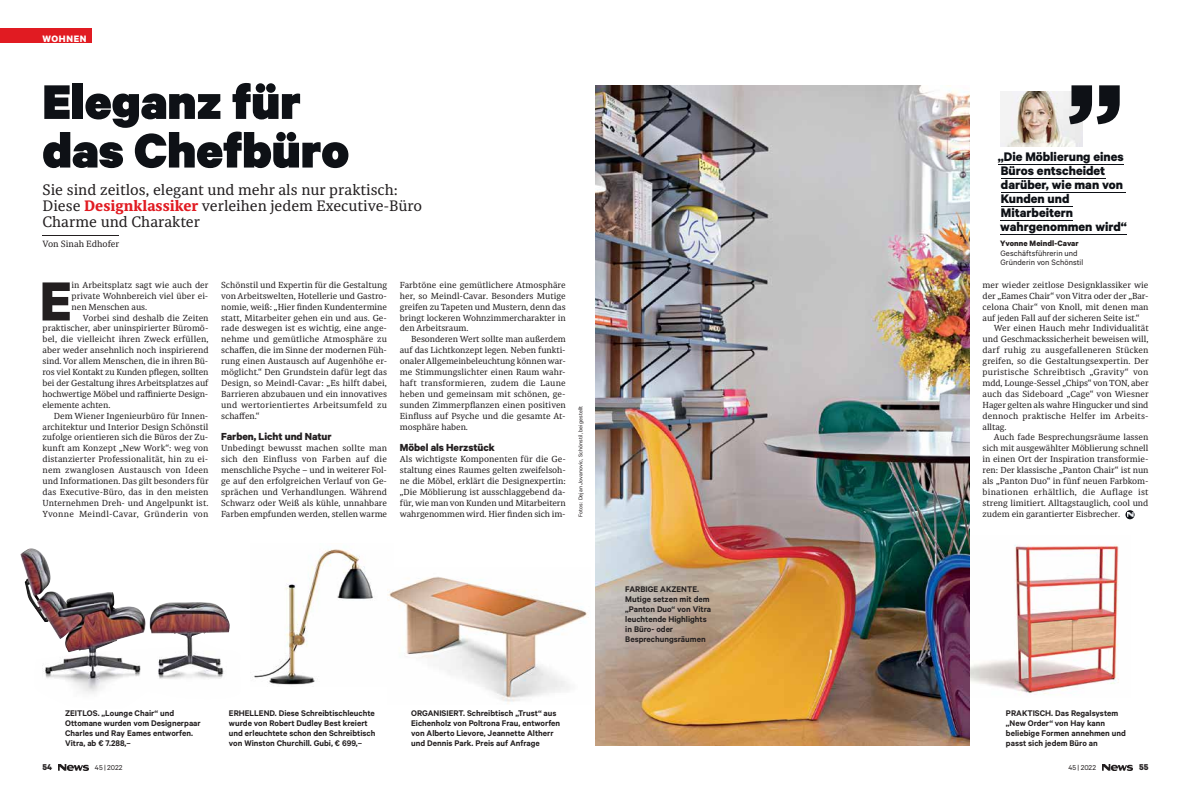
<style>
.page{position:relative;width:1191px;height:794px;background:#fff}
.page>*{position:absolute;margin:0;border:0;box-sizing:border-box;transform-origin:0 0}
.t1{font:700 62px "Calibre";color:#231f20}
.t2{font:900 54.7px/48.6px "Calibre";color:#0e1116}
.t3{font:15px/16px "Sindelar Regular A";color:#231f20}
.t4{font:700 14px/14px "Calibre";color:#0e1116}
.t5{font:700 11.5px "Calibre";letter-spacing:-.005em;color:#231f20}
.t6{font:700 10.5px "Calibre";letter-spacing:.06em;color:#fff}
.t7{font:700 9.5px "Calibre";color:#231f20}
.t8{font:600 9.2px/9.9px "Calibre";color:#231f20}
.t9{font:9px "Sindelar Regular A";color:#231f20}
.t10{font:8.8px/9.5px "Calibre";letter-spacing:.005em;color:#231f20}
.t11{font:700 8.8px "Calibre";letter-spacing:.01em;color:#231f20}
.t12{font:8.7px/10.9px "Sindelar Regular A";letter-spacing:-.005em;color:#231f20;text-align:justify}
.t13{font:8px "Calibre";letter-spacing:.005em;color:#231f20}
.t14{font:6.2px "Calibre";letter-spacing:.015em;color:#231f20}
.s1{font-family:"Sindelar";font-weight:700;color:#e11b22}
</style>
<div class="page">
<img style="left:969px;top:535px;width:150px;height:162px">
<img style="left:59px;top:764px;width:30px;height:6px">
<img style="left:1102px;top:764px;width:30px;height:6px">
<svg style="left:1125px;top:510px;width:9px;height:9px"></svg>
<svg style="left:1127px;top:512px;width:6px;height:5px"></svg>
<img style="left:254px;top:549px;width:119px;height:136px">
<img style="left:387px;top:577px;width:202px;height:127px">
<img style="left:595px;top:85px;width:374px;height:661px">
<img style="left:20px;top:548px;width:210px;height:145px">
<div style="left:0;top:28px;width:92px;height:15px;background:#e11b22"></div>
<hr style="left:43px;top:236px;width:76px;height:1px;background:#231f20">
<hr style="left:997px;top:164px;width:126px;height:1px;background:#0e1116">
<hr style="left:1000px;top:178px;width:105px;height:1px;background:#0e1116">
<hr style="left:1001px;top:192px;width:124px;height:1px;background:#0e1116">
<hr style="left:1000px;top:206px;width:72px;height:1px;background:#0e1116">
<hr style="left:1000px;top:220px;width:73px;height:1px;background:#0e1116">
<hr style="left:1000px;top:234px;width:127px;height:1px;background:#0e1116">
<img style="left:1000px;top:91px;width:82px;height:56px">
<svg style="left:1069px;top:85px;width:50px;height:39px"></svg>
<p class="t6" style="left:43px;top:35px;width:45px">WOHNEN</p>
<h2 class="t2" style="left:43px;top:81px;width:308px">Eleganz für das Chefbüro</h2>
<h3 class="t3" style="left:43px;top:183px;width:381px">Sie sind zeitlos, elegant und mehr als nur praktisch:<br>Diese <span class="s1">Designklassiker</span> verleihen jedem Executive-Büro<br>Charme und Charakter</h3>
<p class="t9" style="left:43px;top:240px;width:78px">Von Sinah Edhofer</p>
<h1 class="t1" style="left:40px;top:280px;width:34px">E</h1>
<p class="t12" style="left:72px;top:280px;width:138px">in Arbeitsplatz sagt wie auch der private Wohnbereich viel über ei&shy;nen Menschen aus.</p>
<p class="t12" style="left:43px;top:313px;width:168px;text-indent:40px">Vorbei sind deshalb die Zeiten praktischer, aber uninspirierter Büromö&shy;bel, die vielleicht ihren Zweck erfüllen, aber weder ansehnlich noch inspirierend sind. Vor allem Menschen, die in ihren Bü&shy;ros viel Kontakt zu Kunden pflegen, sollten bei der Gestaltung ihres Arbeitsplatzes auf hochwertige Möbel und raffinierte Design&shy;elemente achten.</p>
<p class="t12" style="left:43px;top:411px;width:168px;text-indent:11px">Dem Wiener Ingenieurbüro für Innen&shy;architektur und Interior Design Schönstil zufolge orientieren sich die Büros der Zu&shy;kunft am Konzept „New Work“: weg von distanzierter Professionalität, hin zu ei&shy;nem zwanglosen Austausch von Ideen und Informationen. Das gilt besonders für das Executive-Büro, das in den meisten Unternehmen Dreh- und Angelpunkt ist.<br>Yvonne Meindl-Cavar, Gründerin von</p>
<p class="t12" style="left:221px;top:280px;width:167px">Schönstil und Expertin für die Gestaltung von Arbeitswelten, Hotellerie und Gastro&shy;nomie, weiß: „Hier finden Kundentermine statt, Mitarbeiter gehen ein und aus. Ge&shy;rade deswegen ist es wichtig, eine ange&shy;nehme und gemütliche Atmosphäre zu schaffen, die im Sinne der modernen Füh&shy;rung einen Austausch auf Augenhöhe er&shy;möglicht.“ Den Grundstein dafür legt das Design, so Meindl-Cavar: „Es hilft dabei, Barrieren abzubauen und ein innovatives und wert orientiertes Arbeitsumfeld zu schaffen.“</p>
<h3 class="t5" style="left:221px;top:433px;width:112px">Farben, Licht und Natur</h3>
<p class="t12" style="left:221px;top:443px;width:167px">Unbedingt bewusst machen sollte man sich den Einfluss von Farben auf die menschliche Psyche – und in weiterer Fol&shy;ge auf den erfolgreichen Verlauf von Ge&shy;sprächen und Verhandlungen. Während Schwarz oder Weiß als kühle, unnahbare Farben empfunden werden, stellen warme</p>
<p class="t12" style="left:400px;top:280px;width:167px">Farbtöne eine gemütlichere Atmosphäre her, so Meindl-Cavar. Besonders Mutige greifen zu Tapeten und Mustern, denn das bringt lockeren Wohnzimmercharakter in den Arbeitsraum.</p>
<p class="t12" style="left:400px;top:334px;width:168px;text-indent:11px">Besonderen Wert sollte man außerdem auf das Lichtkonzept legen. Neben funkti&shy;onaler Allgemeinbeleuchtung können war&shy;me Stimmungslichter einen Raum wahr&shy;haft transformieren, zudem die Laune heben und gemeinsam mit schönen, ge&shy;sunden Zimmerpflanzen einen positiven Einfluss auf Psyche und die gesamte At&shy;mosphäre haben.</p>
<h3 class="t5" style="left:400px;top:444px;width:97px">Möbel als Herzstück</h3>
<p class="t12" style="left:400px;top:454px;width:167px">Als wichtigste Komponenten für die Ge&shy;staltung eines Raumes gelten zweifelsoh&shy;ne die Möbel, erklärt die Designexpertin: „Die Möblierung ist ausschlaggebend da&shy;für, wie man von Kunden und Mitarbeitern wahrgenommen wird. Hier finden sich im-</p>
<p class="t14" style="left:578px;top:517px;width:113px;rotate:-90deg">Fotos: Dejan Jovanovic, Schönstil, beigestellt</p>
<p class="t8" style="left:625px;top:585px;width:87px">FARBIGE AKZENTE.<br>Mutige setzen mit dem „Panton Duo“ von Vitra leuchtende Highlights in Büro- oder<br>Besprechungsräumen</p>
<h3 class="t4" style="left:997px;top:151px;width:131px">„Die Möblierung eines<br>Büros entscheidet darüber, wie man von<br>Kunden und<br>Mitarbeitern wahrgenommen wird“</h3>
<p class="t11" style="left:1000px;top:240px;width:80px">Yvonne Meindl-Cavar</p>
<p class="t10" style="left:1000px;top:249px;width:84px">Geschäftsführerin und<br>Gründerin von Schönstil</p>
<p class="t12" style="left:982px;top:280px;width:167px">mer wieder zeitlose Designklassiker wie der „Eames Chair“ von Vitra oder der „Bar&shy;celona Chair“ von Knoll, mit denen man auf jeden Fall auf der sicheren Seite ist.“</p>
<p class="t12" style="left:982px;top:323px;width:168px;text-indent:11px">Wer einen Hauch mehr Individualität und Geschmackssicherheit beweisen will, darf ruhig zu ausgefalleneren Stücken greifen, so die Gestaltungsexpertin. Der puristische Schreibtisch „Gravity“ von mdd, Lounge-Sessel „Chips“ von TON, aber auch das Sideboard „Cage“ von Wiesner Hager gelten als wahre Hingucker und sind dennoch praktische Helfer im Arbeits&shy;alltag.</p>
<p class="t12" style="left:982px;top:432px;width:167px;text-indent:11px">Auch fade Besprechungsräume lassen sich mit ausgewählter Möblierung schnell in einen Ort der Inspiration transformie&shy;ren: Der klassische „Panton Chair“ ist nun als „Panton Duo“ in fünf neuen Farbkom&shy;binationen erhältlich, die Auflage ist streng limitiert. Alltagstauglich, cool und zudem ein garantierter Eisbrecher.</p>
<p class="t8" style="left:229px;top:709px;width:148px">ERHELLEND. Diese Schreibtischleuchte wurde von Robert Dudley Best kreiert und erleuchtete schon den Schreibtisch von Winston Churchill. Gubi, € 699,–</p>
<p class="t8" style="left:1006px;top:709px;width:121px">PRAKTISCH. Das Regalsystem „New Order“ von Hay kann beliebige Formen annehmen und passt sich jedem Büro an</p>
<p class="t8" style="left:65px;top:709px;width:137px">ZEITLOS. „Lounge Chair“ und<br>Ottomane wurden vom Designerpaar<br>Charles und Ray Eames entworfen.<br>Vitra, ab € 7.288,–</p>
<p class="t8" style="left:411px;top:709px;width:151px">ORGANISIERT. Schreibtisch „Trust“ aus Eichenholz von Poltrona Frau, entworfen von Alberto Lievore, Jeannette Altherr und Dennis Park. Preis auf Anfrage</p>
<p class="t7" style="left:43px;top:763px;width:11px">54</p>
<p class="t13" style="left:95px;top:764px;width:29px">45 | 2022</p>
<p class="t13" style="left:1068px;top:764px;width:29px">45 | 2022</p>
<p class="t7" style="left:1139px;top:763px;width:11px">55</p>
</div>
